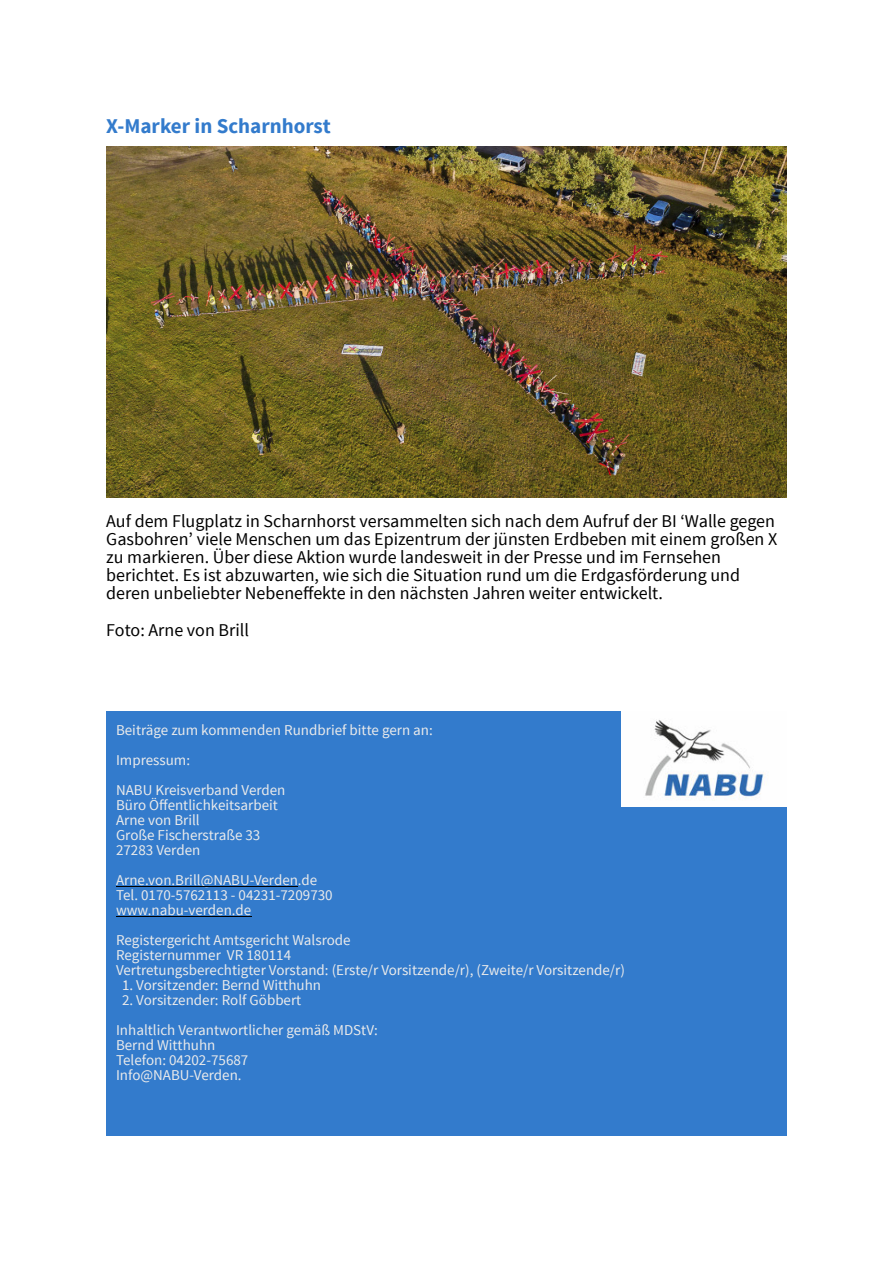
<style>
.page{position:relative;width:893px;height:1263px;background:#fff}
.page>*{position:absolute;margin:0;border:0;box-sizing:border-box;transform-origin:0 0}
.t1{font:700 21px "Source Sans Pro";color:#337bcc}
.t2{font:18px/18px "Source Sans Pro";color:#000}
.t3{font:15px/15px "Source Sans Pro";color:#ebebeb}
</style>
<div class="page">
<div style="left:106px;top:711px;width:681px;height:424px;background:#337bcc"></div>
<hr style="left:116px;top:886px;width:182px;height:1px;background:#000">
<hr style="left:116px;top:916px;width:135px;height:1px;background:#000">
<img style="left:106px;top:147px;width:681px;height:350px">
<img style="left:621px;top:711px;width:166px;height:95px">
<h1 class="t1" style="left:106px;top:117px;width:226px">X-Marker in Scharnhorst</h1>
<p class="t2" style="left:106px;top:514px;width:673px">Auf dem Flugplatz in Scharnhorst versammelten sich nach dem Aufruf der BI ‘Walle gegen Gasbohren’ viele Menschen um das Epizentrum der jünsten Erdbeben mit einem großen X zu markieren. Über diese Aktion wurde landesweit in der Presse und im Fernsehen berichtet. Es ist abzuwarten, wie sich die Situation rund um die Erdgasförderung und deren unbeliebter Nebeneffekte in den nächsten Jahren weiter entwickelt.</p>
<p class="t2" style="left:106px;top:622px;width:144px">Foto: Arne von Brill</p>
<p class="t3" style="left:116px;top:716px;width:318px;line-height:30px">Beiträge zum kommenden Rundbrief bitte gern an:<br>Impressum:<br>NABU Kreisverband Verden</p>
<p class="t3" style="left:116px;top:799px;width:163px">Büro Öffentlichkeitsarbeit<br>Arne von Brill<br>Große Fischerstraße 33<br>27283 Verden</p>
<p class="t3" style="left:116px;top:874px;width:218px">Arne.von.Brill@NABU-Verden.de<br>Tel. 0170-5762113 - 04231-7209730 www.nabu-verden.de</p>
<p class="t3" style="left:116px;top:934px;width:510px">Registergericht Amtsgericht Walsrode<br>Registernummer VR 180114<br>Vertretungsberechtigter Vorstand: (Erste/r Vorsitzende/r), (Zweite/r Vorsitzende/r)</p>
<p class="t3" style="left:122px;top:979px;width:200px">1. Vorsitzender: Bernd Witthuhn</p>
<p class="t3" style="left:116px;top:986px;width:263px;line-height:30px;text-indent:6px">2. Vorsitzender: Rolf Göbbert<br>Inhaltlich Verantwortlicher gemäß MDStV:</p>
<p class="t3" style="left:116px;top:1039px;width:134px">Bernd Witthuhn<br>Telefon: 04202-75687<br>Info@NABU-Verden.</p>
</div>
